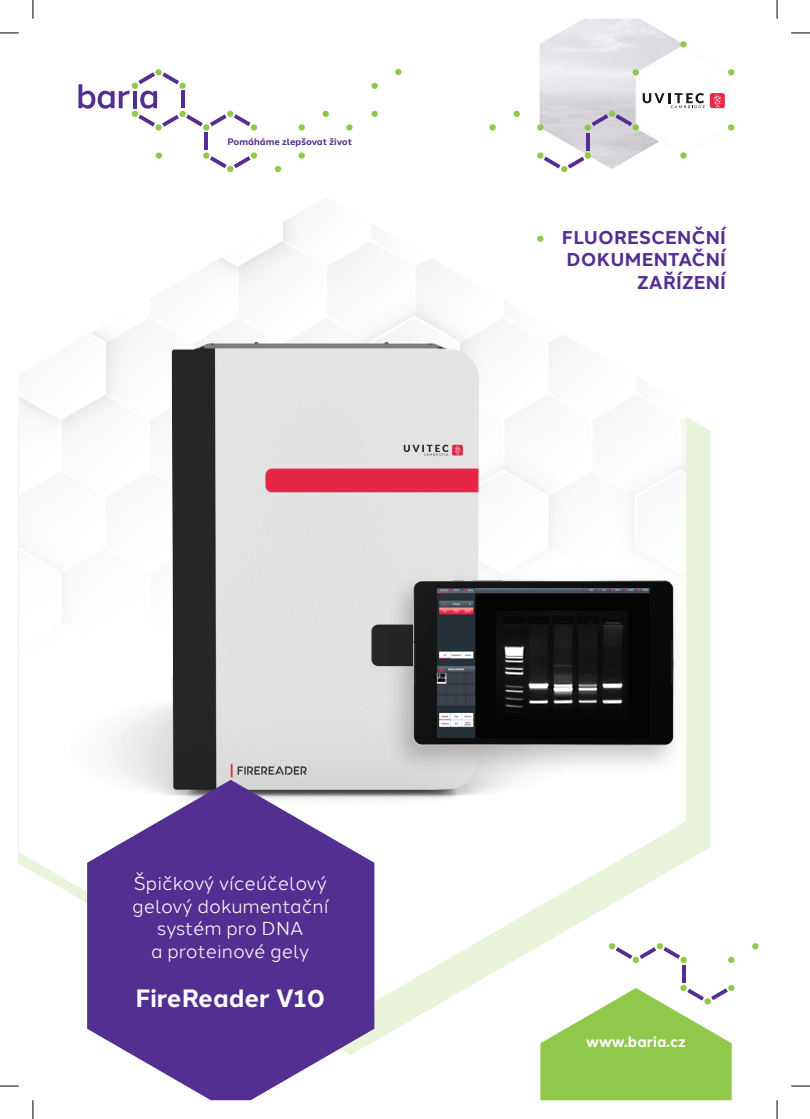
<style>
.page{position:relative;width:810px;height:1119px;background:#fff}
.page>*{position:absolute;margin:0;border:0;box-sizing:border-box;transform-origin:0 0}
.t1{font:700 25px "Halcom";color:#fff}
.t2{font:18.75px/22.5px "Halcom";color:#fff;text-align:center}
.t3{font:700 18.5px/22.2px "Halcom";letter-spacing:.01em;color:#522f90;text-align:right}
.t4{font:700 15px "Halcom";color:#fff}
.t5{font:700 9.38px "Halcom";color:#522f90}
</style>
<div class="page">
<svg style="left:374px;top:417px;width:337px;height:625px;fill:#e9f4db"></svg>
<svg style="left:19px;top:820px;width:667px;height:209px"></svg>
<img style="left:19px;top:213px;width:667px;height:607px">
<svg style="left:537px;top:235px;width:6px;height:7px"></svg>
<svg style="left:371px;top:110px;width:7px;height:7px"></svg>
<svg style="left:395px;top:69px;width:6px;height:6px"></svg>
<svg style="left:371px;top:82px;width:7px;height:7px"></svg>
<svg style="left:323px;top:110px;width:6px;height:7px"></svg>
<svg style="left:275px;top:165px;width:6px;height:7px"></svg>
<svg style="left:299px;top:124px;width:6px;height:7px"></svg>
<svg style="left:156px;top:152px;width:6px;height:7px"></svg>
<svg style="left:299px;top:152px;width:6px;height:7px"></svg>
<svg style="left:346px;top:124px;width:7px;height:7px"></svg>
<hr style="left:204px;top:132px;width:4px;height:18px;background:#522f90">
<svg style="left:203px;top:152px;width:54px;height:20px"></svg>
<svg style="left:78px;top:69px;width:179px;height:62px"></svg>
<svg style="left:513px;top:110px;width:7px;height:7px"></svg>
<svg style="left:489px;top:124px;width:7px;height:7px"></svg>
<svg style="left:537px;top:19px;width:197px;height:153px"></svg>
<img style="left:41px;top:342px;width:547px;height:519px">
<div style="left:385px;top:571px;width:301px;height:205px;background:#231f20;opacity:.25"></div>
<img style="left:413px;top:579px;width:261px;height:166px">
<img style="left:437px;top:588px;width:212px;height:149px">
<svg style="left:728px;top:956px;width:6px;height:7px"></svg>
<svg style="left:752px;top:943px;width:6px;height:6px"></svg>
<hr style="left:682px;top:965px;width:3px;height:17px;background:#522f90">
<svg style="left:609px;top:943px;width:78px;height:20px"></svg>
<svg style="left:540px;top:984px;width:194px;height:115px"></svg>
<svg style="left:87px;top:779px;width:287px;height:320px;fill:#522f90"></svg>
<svg style="left:0;top:32px;width:19px;height:2px"></svg>
<svg style="left:791px;top:32px;width:19px;height:2px"></svg>
<svg style="left:0;top:1085px;width:19px;height:1px"></svg>
<svg style="left:791px;top:1085px;width:19px;height:1px"></svg>
<svg style="left:32px;top:0;width:2px;height:19px"></svg>
<svg style="left:32px;top:1100px;width:2px;height:18px"></svg>
<svg style="left:776px;top:0;width:2px;height:19px"></svg>
<svg style="left:776px;top:1100px;width:2px;height:18px"></svg>
<p class="t5" style="left:227px;top:134px;width:126px">Pomáháme zlepšovat život</p>
<p class="t3" style="left:562px;top:225px;width:166px">FLUORESCENČNÍ<br>DOKUMENTAČNÍ<br>ZAŘÍZENÍ</p>
<p class="t2" style="left:132px;top:870px;width:198px">Špičkový víceúčelový gelový dokumentační systém pro DNA<br>a proteinové gely</p>
<h1 class="t1" style="left:135px;top:977px;width:191px">FireReader V10</h1>
<p class="t4" style="left:586px;top:1029px;width:101px">www.baria.cz</p>
</div>
